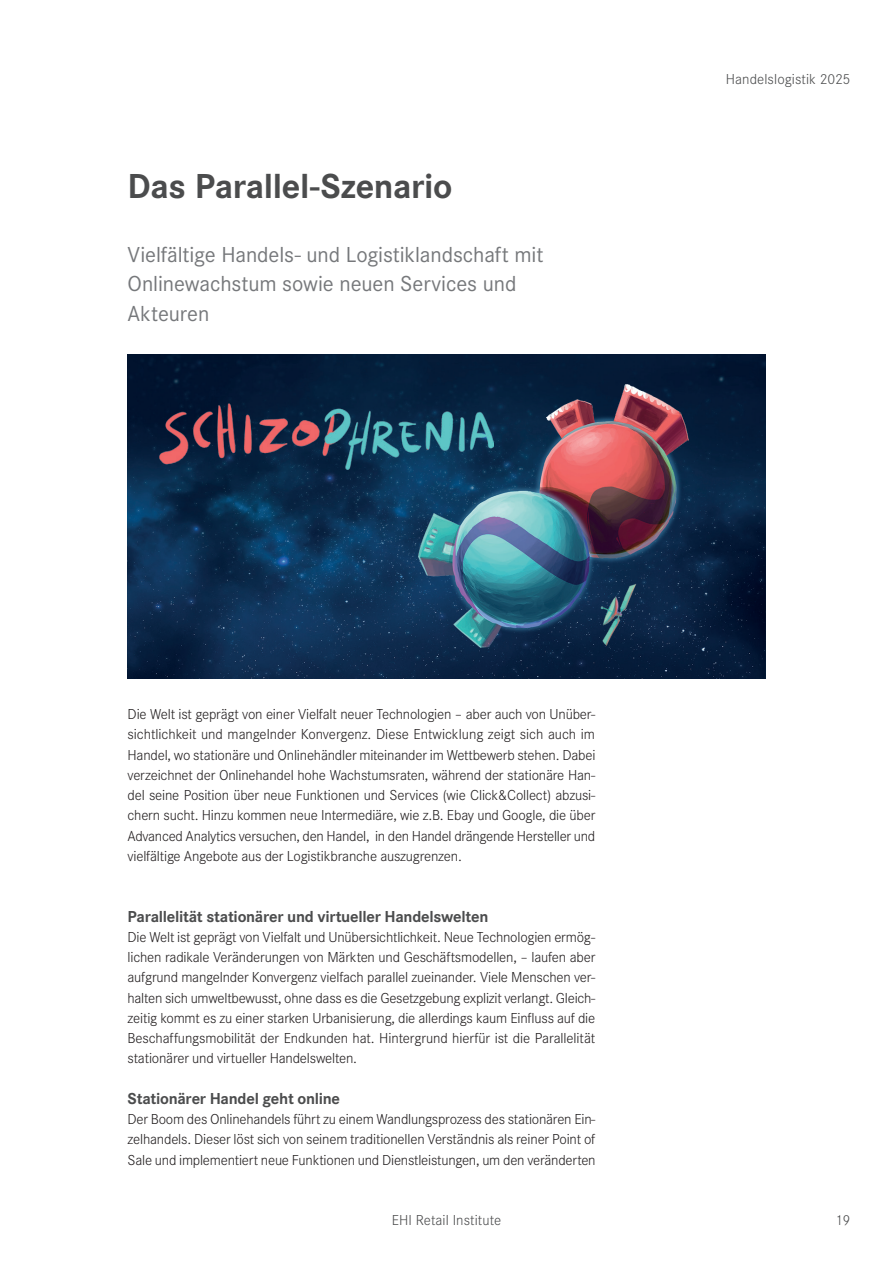
<style>
.page{position:relative;width:893px;height:1263px;background:#fff}
.page>*{position:absolute;margin:0;border:0;box-sizing:border-box;transform-origin:0 0}
._05_Headline_Kapitel{font:700 36px "Corporate S";letter-spacing:-.015em;color:#4b4c4d}
._06_Subline_Kapitel{font:22.5px/29.2px "Corporate S";letter-spacing:-.005em;color:#76787b}
._07_Crosshead{font:700 16.5px "Corporate S";letter-spacing:-.015em;color:#4b4c4d}
._08_Fließtext{font:300 15px/20.2px "Corporate S";letter-spacing:-.015em;color:#231f20;text-align:justify}
.t1{font:300 15px "Corporate S";letter-spacing:.005em;color:#4b4c4d}
</style>
<div class="page">
<img style="left:128px;top:354px;width:637px;height:324px">
<img style="left:418px;top:384px;width:270px;height:264px">
<img style="left:159px;top:403px;width:334px;height:66px">
<p class="_05_Headline_Kapitel" style="left:128px;top:166px;width:326px">Das Parallel-Szenario</p>
<p class="_06_Subline_Kapitel" style="left:128px;top:240px;width:417px">Vielfältige Handels- und Logistiklandschaft mit<br>Onlinewachstum sowie neuen Services und<br>Akteuren</p>
<p class="t1" style="left:726px;top:70px;width:126px">Handelslogistik 2025</p>
<p class="_08_Fließtext" style="left:128px;top:704px;width:469px">Die Welt ist geprägt von einer Vielfalt neuer Technologien – aber auch von Unüber&shy;sichtlichkeit und mangelnder Konvergenz. Diese Entwicklung zeigt sich auch im Handel, wo stationäre und Onlinehändler miteinander im Wettbewerb stehen. Dabei verzeichnet der Onlinehandel hohe Wachstumsraten, während der stationäre Han&shy;del seine Position über neue Funktionen und Services (wie Click&amp;Collect) abzusi&shy;chern sucht. Hinzu kommen neue Intermediäre, wie z.B. Ebay und Google, die über Advanced Analytics versuchen, den Handel, in den Handel drängende Hersteller und vielfältige Angebote aus der Logistikbranche auszugrenzen.</p>
<p class="_07_Crosshead" style="left:128px;top:906px;width:362px">Parallelität stationärer und virtueller Handelswelten</p>
<p class="_08_Fließtext" style="left:128px;top:927px;width:469px">Die Welt ist geprägt von Vielfalt und Unübersichtlichkeit. Neue Technologien ermög&shy;lichen radikale Veränderungen von Märkten und Geschäftsmodellen, – laufen aber aufgrund mangelnder Konvergenz vielfach parallel zueinander. Viele Menschen ver&shy;halten sich umweltbewusst, ohne dass es die Gesetzgebung explizit verlangt. Gleich&shy;zeitig kommt es zu einer starken Urbanisierung, die allerdings kaum Einfluss auf die Beschaffungsmobilität der Endkunden hat. Hintergrund hierfür ist die Parallelität stationärer und virtueller Handelswelten.</p>
<p class="_07_Crosshead" style="left:128px;top:1089px;width:214px">Stationärer Handel geht online</p>
<p class="_08_Fließtext" style="left:128px;top:1109px;width:470px">Der Boom des Onlinehandels führt zu einem Wandlungsprozess des stationären Ein&shy;zelhandels. Dieser löst sich von seinem traditionellen Verständnis als reiner Point of Sale und implementiert neue Funktionen und Dienstleistungen, um den veränderten</p>
<p class="t1" style="left:392px;top:1212px;width:111px">EHI Retail Institute</p>
<p class="t1" style="left:836px;top:1212px;width:16px">19</p>
</div>
